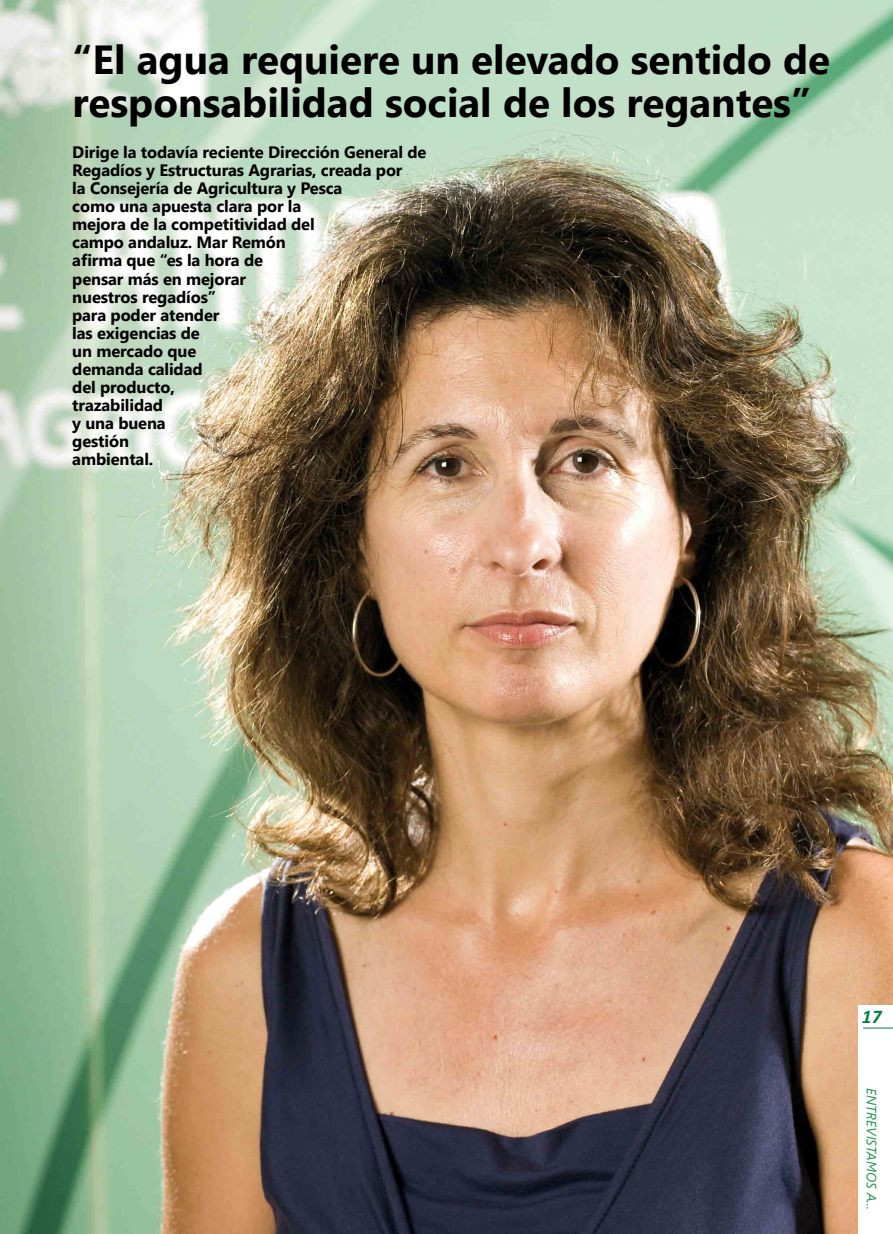
<style>
.page{position:relative;width:893px;height:1234px;background:#fff}
.page>*{position:absolute;margin:0;border:0;box-sizing:border-box;transform-origin:0 0}
.t1{font:700 40.5px/43.5px "Segoe UI";color:#000}
.t2{font:italic 700 19.5px "Calibri";color:#008237}
.t3{font:700 16.5px/18px "Segoe UI";letter-spacing:-.01em;color:#000}
.t4{font:italic 13.5px "Segoe UI";color:#008237}
</style>
<div class="page">
<img style="left:0;top:0;width:893px;height:1233px">
<div style="left:858px;top:1005px;width:35px;height:228px;background:#fff"></div>
<hr style="left:863px;top:1027px;width:30px;height:1px;background:#008237">
<h1 class="t1" style="left:73px;top:35px;width:759px">“El agua requiere un elevado sentido de responsabilidad social de los regantes”</h1>
<p class="t3" style="left:72px;top:143px;width:356px">Dirige la todavía reciente Dirección General de<br>Regadíos y Estructuras Agrarias, creada por<br>la Consejería de Agricultura y Pesca<br>como una apuesta clara por la<br>mejora de la competitividad del<br>campo andaluz. Mar Remón<br>afirma que “es la hora de<br>pensar más en mejorar<br>nuestros regadíos”<br>para poder atender<br>las exigencias de<br>un mercado que<br>demanda calidad<br>del producto,<br>trazabilidad<br>y una buena<br>gestión<br>ambiental.</p>
<p class="t2" style="left:862px;top:1004px;width:21px">17</p>
<p class="t4" style="left:881px;top:1088px;width:123px;rotate:90deg">ENTREVISTAMOS A...</p>
</div>
